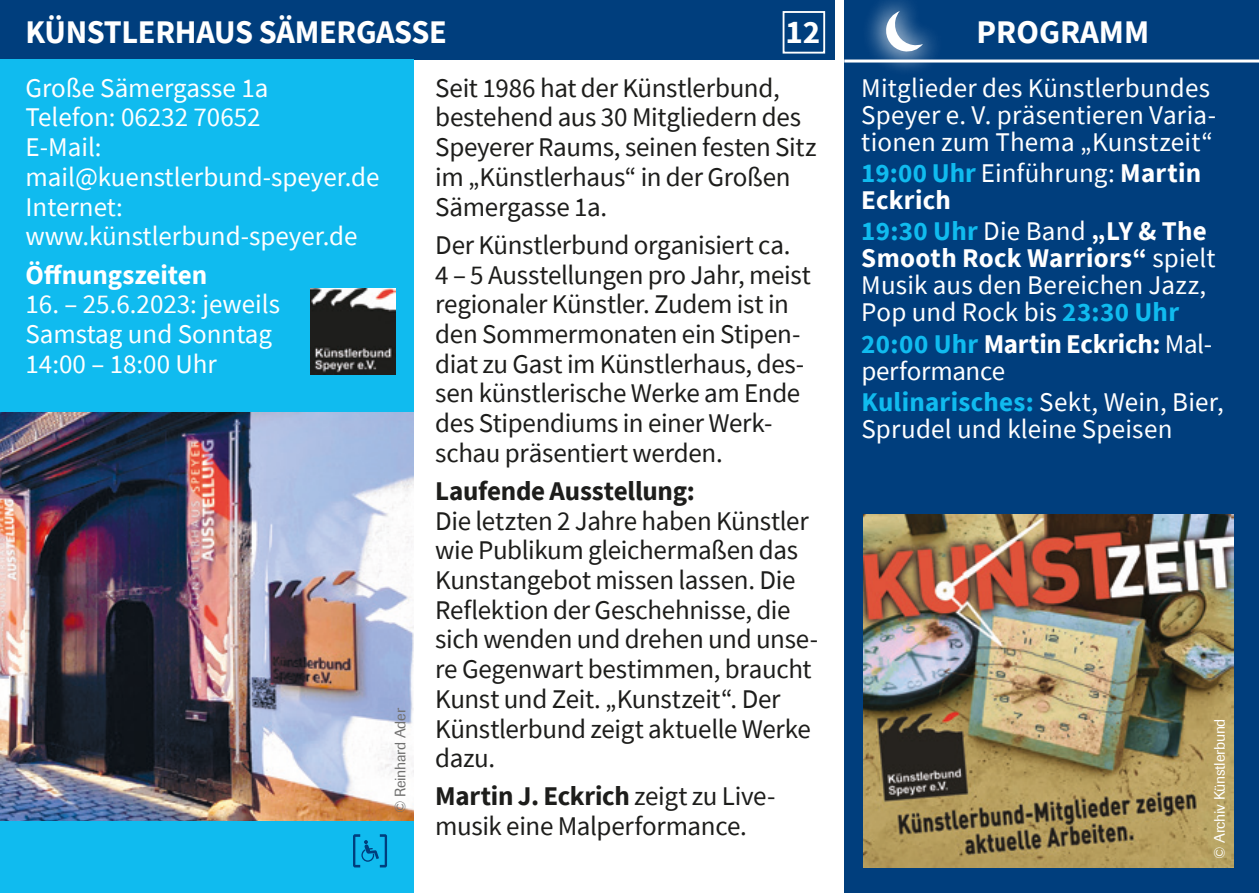
<style>
.page{position:relative;width:1259px;height:893px;background:#fff}
.page>*{position:absolute;margin:0;border:0;box-sizing:border-box;transform-origin:0 0}
.t1{font:700 33px "Source Sans Pro";letter-spacing:-.01em;color:#fff}
.t2{font:27px/29.7px "Source Sans Pro";letter-spacing:-.015em;color:#1d1d1b}
.t3{font:27px/29.7px "Source Sans Pro";color:#fff}
.t4{font:700 27px/27px "Source Sans Pro";color:#fff}
.t5{font:700 27px "Source Sans Pro";letter-spacing:-.01em;color:#1d1d1b}
.t6{font:15px "Imago";letter-spacing:-.015em;color:#fff}
.t7{font:15px "Imago";letter-spacing:-.015em;color:#70706f}
.s1{font-weight:700}
.s2{color:#10bbef}
.s3{font-weight:400}
.s4{font-weight:700;color:#10bbef}
</style>
<div class="page">
<div style="left:844px;top:0;width:415px;height:893px;background:#003e7d"></div>
<hr style="left:844px;top:60px;width:415px;height:3px;background:#fff">
<div style="left:0;top:0;width:834px;height:60px;background:#003e7d"></div>
<div style="left:0;top:60px;width:414px;height:833px;background:#10bbef"></div>
<svg style="left:853px;top:0;width:103px;height:70px"></svg>
<div style="left:782px;top:11px;width:43px;height:43px;border:2px solid #fff"></div>
<img style="left:863px;top:514px;width:370px;height:353px">
<img style="left:310px;top:289px;width:86px;height:85px">
<img style="left:0;top:412px;width:414px;height:409px">
<svg style="left:353px;top:834px;width:34px;height:33px"></svg>
<p class="t1" style="left:26px;top:9px;width:423px">KÜNSTLERHAUS SÄMERGASSE</p>
<p class="t1" style="left:976px;top:9px;width:174px">PROGRAMM</p>
<p class="t3" style="left:26px;top:73px;width:355px">Große Sämergasse 1a<br>Telefon: 06232 70652<br>E-Mail: mail@kuenstlerbund-speyer.de<br>Internet: www.künstlerbund-speyer.de</p>
<p class="t4" style="left:26px;top:261px;width:183px">Öffnungszeiten</p>
<p class="t3" style="left:26px;top:289px;width:256px">16. – 25.6.2023: jeweils<br>Samstag und Sonntag<br>14:00 – 18:00 Uhr</p>
<p class="t1" style="left:785px;top:10px;width:36px">12</p>
<p class="t2" style="left:435px;top:73px;width:383px">Seit 1986 hat der Künstlerbund, bestehend aus 30 Mitgliedern des<br>Speyerer Raums, seinen festen Sitz im „Künstlerhaus“ in der Großen<br>Sämergasse 1a.</p>
<p class="t2" style="left:435px;top:230px;width:377px">Der Künstlerbund organisiert ca.<br>4 – 5 Ausstellungen pro Jahr, meist regionaler Künstler. Zudem ist in den Sommermonaten ein Stipen&shy;diat zu Gast im Künstlerhaus, des&shy;sen künstlerische Werke am Ende des Stipendiums in einer Werk&shy;schau präsentiert werden.</p>
<p class="t5" style="left:435px;top:473px;width:261px">Laufende Ausstellung:</p>
<p class="t2" style="left:435px;top:506px;width:384px">Die letzten 2 Jahre haben Künstler wie Publikum gleichermaßen das<br>Kunstangebot missen lassen. Die<br>Reflektion der Geschehnisse, die sich wenden und drehen und unse&shy;re Gegenwart bestimmen, braucht<br>Kunst und Zeit. „Kunstzeit“. Der<br>Künstlerbund zeigt aktuelle Werke dazu.</p>
<p class="t2" style="left:435px;top:781px;width:339px"><span class="s1">Martin J. Eckrich</span> zeigt zu Live&shy;musik eine Malperformance.</p>
<p class="t3" style="left:861px;top:74px;width:354px;line-height:27px">Mitglieder des Künstlerbundes<br>Speyer e. V. präsentieren Varia&shy;tionen zum Thema „Kunstzeit“</p>
<p class="t4" style="left:861px;top:159px;width:341px"><span class="s2">19:00 Uhr</span> <span class="s3">Einführung:</span> Martin<br>Eckrich</p>
<p class="t3" style="left:861px;top:218px;width:356px;line-height:27px"><span class="s4">19:30 Uhr</span> Die Band <span class="s1">„LY &amp; The<br>Smooth Rock Warriors“</span> spielt<br>Musik aus den Bereichen Jazz,<br>Pop und Rock bis <span class="s4">23:30 Uhr</span></p>
<p class="t3" style="left:861px;top:330px;width:352px;line-height:27px"><span class="s4">20:00 Uhr</span> <span class="s1">Martin Eckrich:</span> Mal&shy;performance</p>
<p class="t3" style="left:861px;top:388px;width:364px;line-height:27px"><span class="s4">Kulinarisches:</span> Sekt, Wein, Bier,<br>Sprudel und kleine Speisen</p>
<p class="t7" style="left:391px;top:813px;width:106px;rotate:-90deg">© Reinhard Ader</p>
<p class="t6" style="left:1211px;top:859px;width:142px;rotate:-90deg">© Archiv Künstlerbund</p>
</div>
